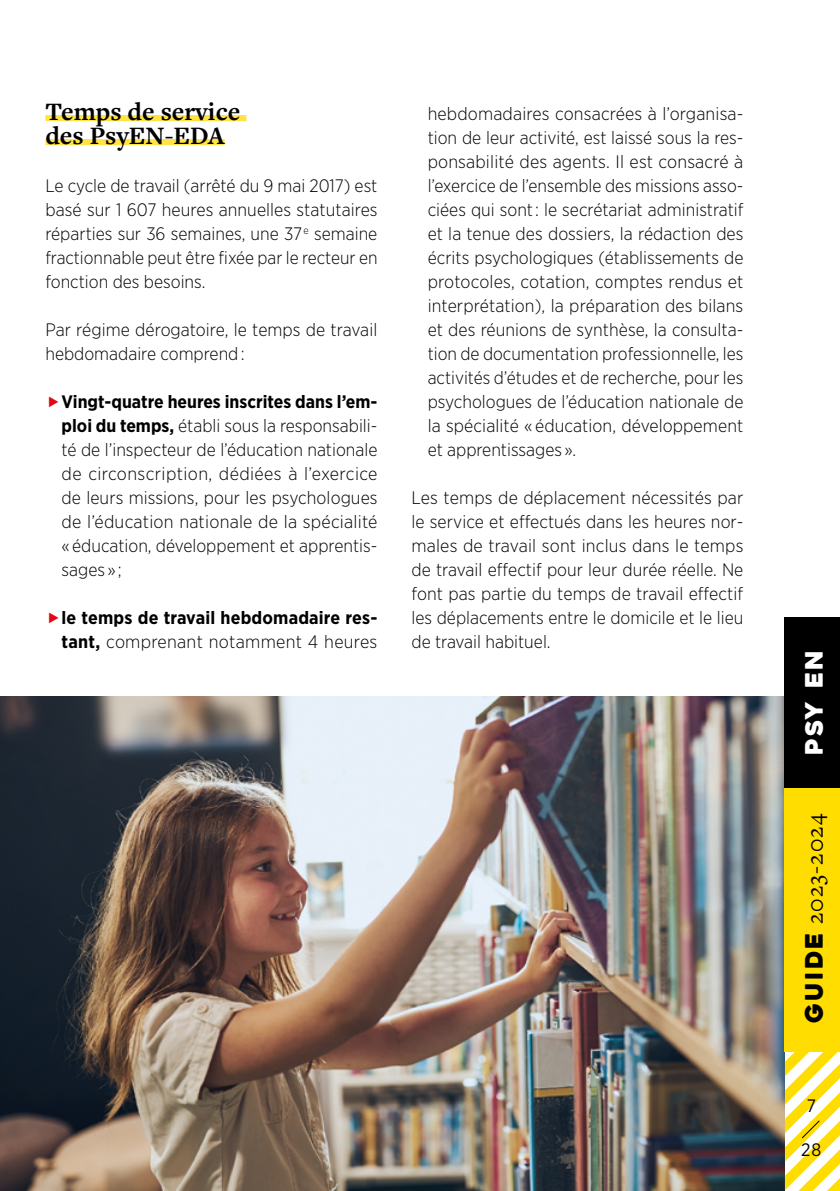
<style>
.page{position:relative;width:840px;height:1191px;background:#fff}
.page>*{position:absolute;margin:0;border:0;box-sizing:border-box;transform-origin:0 0}
._01_Niveau_1_POYNTER{font:700 26px/24px "Freight Text Pro";color:#000}
.t1{font:24px "Freight Text Pro";letter-spacing:.05em;color:#000}
.t2{font:24px "Heavitas";color:#fff}
._04_texte-justifié{font:300 18px/24px "Gotham Narrow";color:#000;text-align:justify}
._04_texte-justifié-2{font:700 18px/24px "Gotham Narrow";letter-spacing:.01em;color:#000}
.t3{font:18px "Gotham Narrow";color:#000}
.s1{font-weight:700}
.s2{font-weight:300}
.s3{font-family:"Heavitas"}
</style>
<div class="page">
<img style="left:0;top:696px;width:783px;height:495px">
<svg style="left:784px;top:1051px;width:55px;height:140px"></svg>
<div style="left:784px;top:786px;width:55px;height:265px;background:#fd0"></div>
<div style="left:784px;top:617px;width:55px;height:170px;background:#000"></div>
<div style="left:45px;top:115px;width:201px;height:6px;background:#ffe343"></div>
<div style="left:45px;top:139px;width:179px;height:6px;background:#ffe343"></div>
<p class="_01_Niveau_1_POYNTER" style="left:45px;top:99px;width:196px">Temps de service des PsyEN-EDA</p>
<p class="_04_texte-justifié" style="left:45px;top:173px;width:333px">Le cycle de travail (arrêté du 9 mai 2017) est basé sur 1 607 heures annuelles statutaires réparties sur 36 semaines, une 37 <sup>e</sup> semaine fractionnable peut être fixée par le recteur en fonction des besoins.</p>
<p class="_04_texte-justifié" style="left:45px;top:317px;width:333px">Par régime dérogatoire, le temps de travail hebdomadaire comprend :</p>
<p class="_04_texte-justifié" style="left:62px;top:389px;width:317px"><span class="s1">Vingt-quatre heures inscrites dans l’em&shy;ploi du temps,</span> établi sous la responsabili&shy;té de l’inspecteur de l’éducation nationale de circonscription, dédiées à l’exercice de leurs missions, pour les psychologues de l’éducation nationale de la spécialité « éducation, développement et apprentis&shy;sages » ;</p>
<p class="_04_texte-justifié-2" style="left:62px;top:606px;width:317px">le temps de travail hebdomadaire res&shy;tant, <span class="s2">comprenant notamment 4 heures</span></p>
<p class="_04_texte-justifié" style="left:427px;top:101px;width:317px">hebdomadaires consacrées à l’organisa&shy;tion de leur activité, est laissé sous la res&shy;ponsabilité des agents. Il est consacré à l’exercice de l’ensemble des missions asso&shy;ciées qui sont : le secrétariat administratif et la tenue des dossiers, la rédaction des écrits psychologiques (établissements de protocoles, cotation, comptes rendus et interprétation), la préparation des bilans et des réunions de synthèse, la consulta&shy;tion de documentation professionnelle, les activités d’études et de recherche, pour les psychologues de l’éducation nationale de la spécialité « éducation, développement et apprentissages ».</p>
<p class="_04_texte-justifié" style="left:411px;top:485px;width:333px">Les temps de déplacement nécessités par le service et effectués dans les heures nor&shy;males de travail sont inclus dans le temps de travail effectif pour leur durée réelle. Ne font pas partie du temps de travail effectif les déplacements entre le domicile et le lieu de travail habituel.</p>
<p class="t2" style="left:799px;top:755px;width:107px;rotate:-90deg">PSY EN</p>
<p class="t1" style="left:799px;top:1023px;width:211px;rotate:-90deg"><span class="s3">GUIDE</span> 2023-2024</p>
<p class="t3" style="left:806px;top:1094px;width:11px">7</p>
<p class="t3" style="left:800px;top:1138px;width:22px">28</p>
</div>
